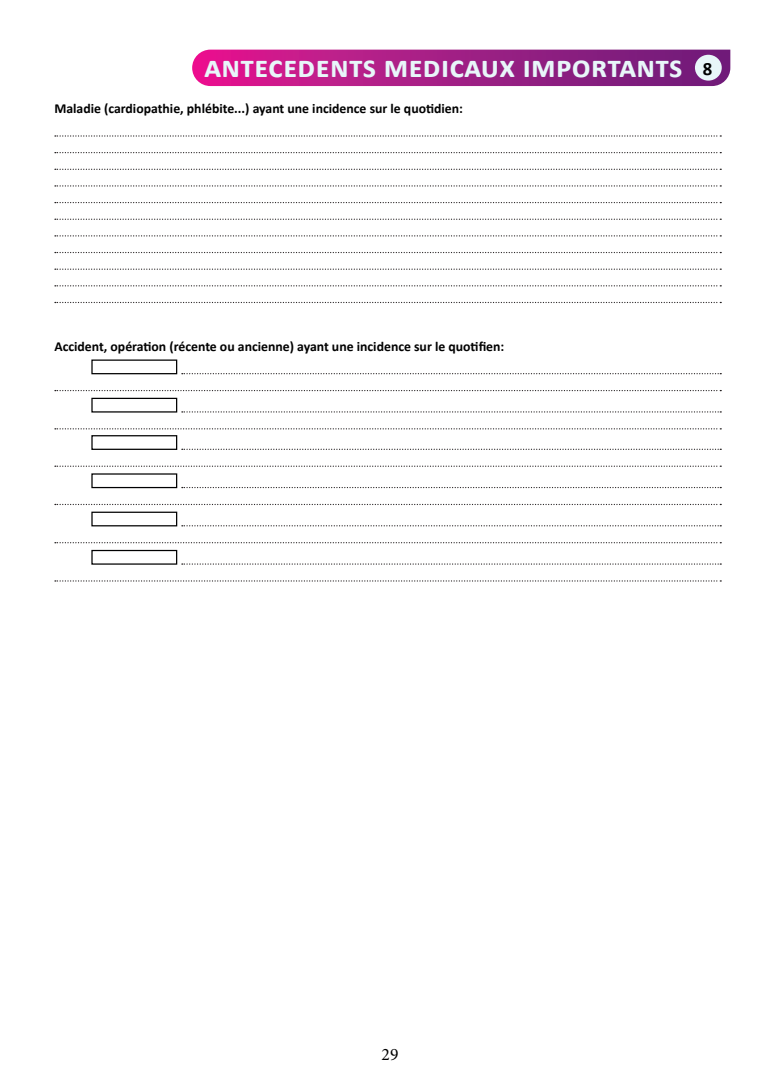
<style>
.page{position:relative;width:780px;height:1088px;background:#fff}
.page>*{position:absolute;margin:0;border:0;box-sizing:border-box;transform-origin:0 0}
.t1{font:700 31.25px "Calibri";letter-spacing:.01em;color:#e8f6f9}
.t2{font:17.5px "Minion Pro";color:#000001}
.t3{font:700 13.75px "Calibri";color:#000001}
.s1{font-size:18.75px;color:#000001}
</style>
<div class="page">
<svg style="left:55px;top:135px;width:666px;height:2px"></svg>
<svg style="left:55px;top:202px;width:666px;height:1px"></svg>
<svg style="left:55px;top:169px;width:666px;height:1px"></svg>
<svg style="left:55px;top:235px;width:666px;height:1px"></svg>
<svg style="left:55px;top:152px;width:666px;height:1px"></svg>
<svg style="left:55px;top:219px;width:666px;height:1px"></svg>
<svg style="left:55px;top:185px;width:666px;height:2px"></svg>
<svg style="left:55px;top:285px;width:666px;height:1px"></svg>
<svg style="left:55px;top:269px;width:666px;height:1px"></svg>
<svg style="left:55px;top:252px;width:666px;height:1px"></svg>
<svg style="left:55px;top:302px;width:666px;height:1px"></svg>
<svg style="left:182px;top:373px;width:539px;height:1px"></svg>
<svg style="left:182px;top:487px;width:539px;height:1px"></svg>
<svg style="left:182px;top:449px;width:539px;height:1px"></svg>
<svg style="left:182px;top:563px;width:539px;height:2px"></svg>
<svg style="left:182px;top:411px;width:539px;height:1px"></svg>
<svg style="left:182px;top:525px;width:539px;height:1px"></svg>
<svg style="left:55px;top:390px;width:666px;height:1px"></svg>
<svg style="left:55px;top:504px;width:666px;height:1px"></svg>
<svg style="left:55px;top:466px;width:666px;height:1px"></svg>
<svg style="left:55px;top:580px;width:666px;height:1px"></svg>
<svg style="left:55px;top:428px;width:666px;height:1px"></svg>
<svg style="left:55px;top:542px;width:666px;height:1px"></svg>
<div style="left:91px;top:359px;width:86px;height:15px;border:1px solid #000001"></div>
<div style="left:91px;top:398px;width:86px;height:14px;border:1px solid #000001"></div>
<div style="left:91px;top:435px;width:86px;height:15px;border:1px solid #000001"></div>
<div style="left:91px;top:473px;width:86px;height:15px;border:1px solid #000001"></div>
<div style="left:91px;top:512px;width:86px;height:14px;border:1px solid #000001"></div>
<div style="left:91px;top:550px;width:86px;height:15px;border:1px solid #000001"></div>
<svg style="left:192px;top:50px;width:538px;height:36px;background:#a61e86"></svg>
<div style="left:695px;top:55px;width:26px;height:26px;background:#e8f6f9;border-radius:50%"></div>
<h1 class="t1" style="left:204px;top:44px;width:509px">antecedents medicaux importants <span class="s1">8</span></h1>
<p class="t3" style="left:54px;top:99px;width:410px">Maladie (cardiopathie, phlébite...) ayant une incidence sur le quotidien:</p>
<p class="t3" style="left:54px;top:336px;width:451px">Accident, opération (récente ou ancienne) ayant une incidence sur le quotifien:</p>
<p class="t2" style="left:381px;top:1042px;width:18px">29</p>
</div>
